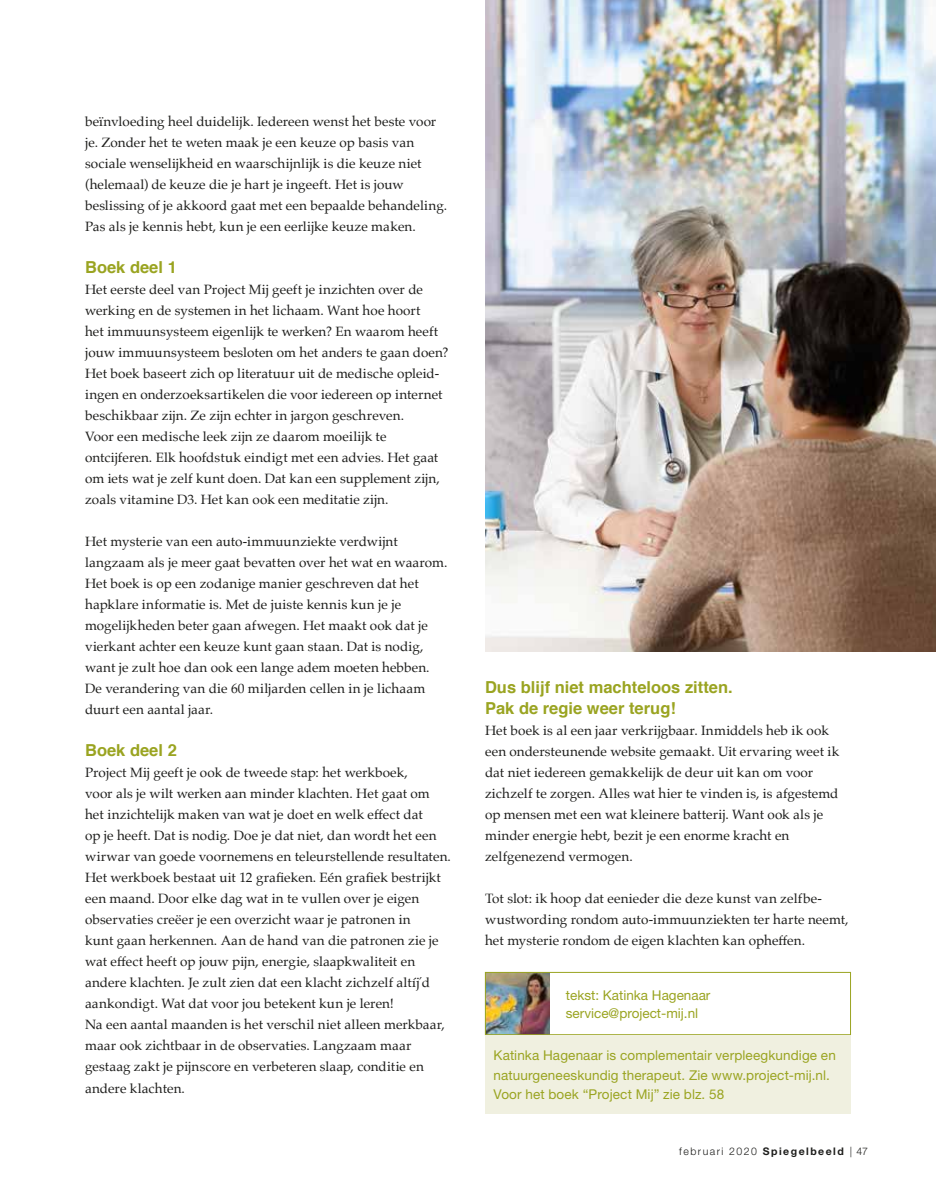
<style>
.page{position:relative;width:936px;height:1191px;background:#fff}
.page>*{position:absolute;margin:0;border:0;box-sizing:border-box;transform-origin:0 0}
.t1{font:700 16.5px/21px "Helvetica";color:#9aa421}
.t2{font:13.5px/21px "Palatino";letter-spacing:.005em;color:#1d1d1b}
.t3{font:13.5px/19.5px "Helvetica Neue";letter-spacing:.01em;color:#9aa421}
.t4{font:300 10.5px "Helvetica Neue";letter-spacing:.14em;color:#1d1d1b}
.s1{font-weight:700}
</style>
<div class="page">
<img style="left:487px;top:974px;width:62px;height:59px">
<img style="left:485px;top:0;width:450px;height:651px">
<div style="left:485px;top:972px;width:365px;height:63px;border:1px solid #9aa421"></div>
<div style="left:485px;top:1035px;width:365px;height:78px;background:#f0f0e0"></div>
<p class="t2" style="left:85px;top:111px;width:363px">beïnvloeding heel duidelijk. Iedereen wenst het beste voor je. Zonder het te weten maak je een keuze op basis van sociale wenselijkheid en waarschijnlijk is die keuze niet (helemaal) de keuze die je hart je ingeeft. Het is jouw beslissing of je akkoord gaat met een bepaalde behandeling.<br>Pas als je kennis hebt, kun je een eerlijke keuze maken.</p>
<p class="t1" style="left:85px;top:257px;width:93px">Boek deel 1</p>
<p class="t2" style="left:85px;top:279px;width:365px">Het eerste deel van Project Mij geeft je inzichten over de werking en de systemen in het lichaam. Want hoe hoort<br>het immuunsysteem eigenlijk te werken? En waarom heeft jouw immuunsysteem besloten om het anders te gaan doen?<br>Het boek baseert zich op literatuur uit de medische opleid&shy;ingen en onderzoeksartikelen die voor iedereen op internet beschikbaar zijn. Ze zijn echter in jargon geschreven.<br>Voor een medische leek zijn ze daarom moeilijk te ontcijferen. Elk hoofdstuk eindigt met een advies. Het gaat om iets wat je zelf kunt doen. Dat kan een supplement zijn, zoals vitamine D3. Het kan ook een meditatie zijn.</p>
<p class="t2" style="left:85px;top:531px;width:364px">Het mysterie van een auto-immuunziekte verdwijnt langzaam als je meer gaat bevatten over het wat en waarom.<br>Het boek is op een zodanige manier geschreven dat het hapklare informatie is. Met de juiste kennis kun je je mogelijkheden beter gaan afwegen. Het maakt ook dat je vierkant achter een keuze kunt gaan staan. Dat is nodig, want je zult hoe dan ook een lange adem moeten hebben.<br>De verandering van die 60 miljarden cellen in je lichaam duurt een aantal jaar.</p>
<p class="t1" style="left:85px;top:740px;width:93px">Boek deel 2</p>
<p class="t2" style="left:85px;top:762px;width:367px">Project Mij geeft je ook de tweede stap: het werkboek,<br>voor als je wilt werken aan minder klachten. Het gaat om het inzichtelijk maken van wat je doet en welk effect dat<br>op je heeft. Dat is nodig. Doe je dat niet, dan wordt het een wirwar van goede voornemens en teleurstellende resultaten.<br>Het werkboek bestaat uit 12 grafieken. Eén grafiek bestrijkt een maand. Door elke dag wat in te vullen over je eigen observaties creëer je een overzicht waar je patronen in<br>kunt gaan herkennen. Aan de hand van die patronen zie je wat effect heeft op jouw pijn, energie, slaapkwaliteit en andere klachten. Je zult zien dat een klacht zichzelf altíj́d aankondigt. Wat dat voor jou betekent kun je leren!<br>Na een aantal maanden is het verschil niet alleen merkbaar, maar ook zichtbaar in de observaties. Langzaam maar gestaag zakt je pijnscore en verbeteren slaap, conditie en andere klachten.</p>
<p class="t1" style="left:485px;top:677px;width:249px">Dus blijf niet machteloos zitten.<br>Pak de regie weer terug!</p>
<p class="t2" style="left:485px;top:720px;width:356px">Het boek is al een jaar verkrijgbaar. Inmiddels heb ik ook een ondersteunende website gemaakt. Uit ervaring weet ik dat niet iedereen gemakkelijk de deur uit kan om voor zichzelf te zorgen. Alles wat hier te vinden is, is afgestemd op mensen met een wat kleinere batterij. Want ook als je minder energie hebt, bezit je een enorme kracht en zelfgenezend vermogen.</p>
<p class="t2" style="left:485px;top:888px;width:365px">Tot slot: ik hoop dat eenieder die deze kunst van zelfbe&shy;wustwording rondom auto-immuunziekten ter harte neemt, het mysterie rondom de eigen klachten kan opheffen.</p>
<p class="t3" style="left:566px;top:986px;width:146px;line-height:18px">tekst: Katinka Hagenaar service@project-mij.nl</p>
<p class="t3" style="left:493px;top:1045px;width:344px">Katinka Hagenaar is complementair verpleegkundige en natuurgeneeskundig therapeut. Zie www.project-mij.nl.<br>Voor het boek “Project Mij” zie blz. 58</p>
<p class="t4" style="left:679px;top:1145px;width:190px">februari 2020 <span class="s1">Spiegelbeeld</span> | 47</p>
</div>
